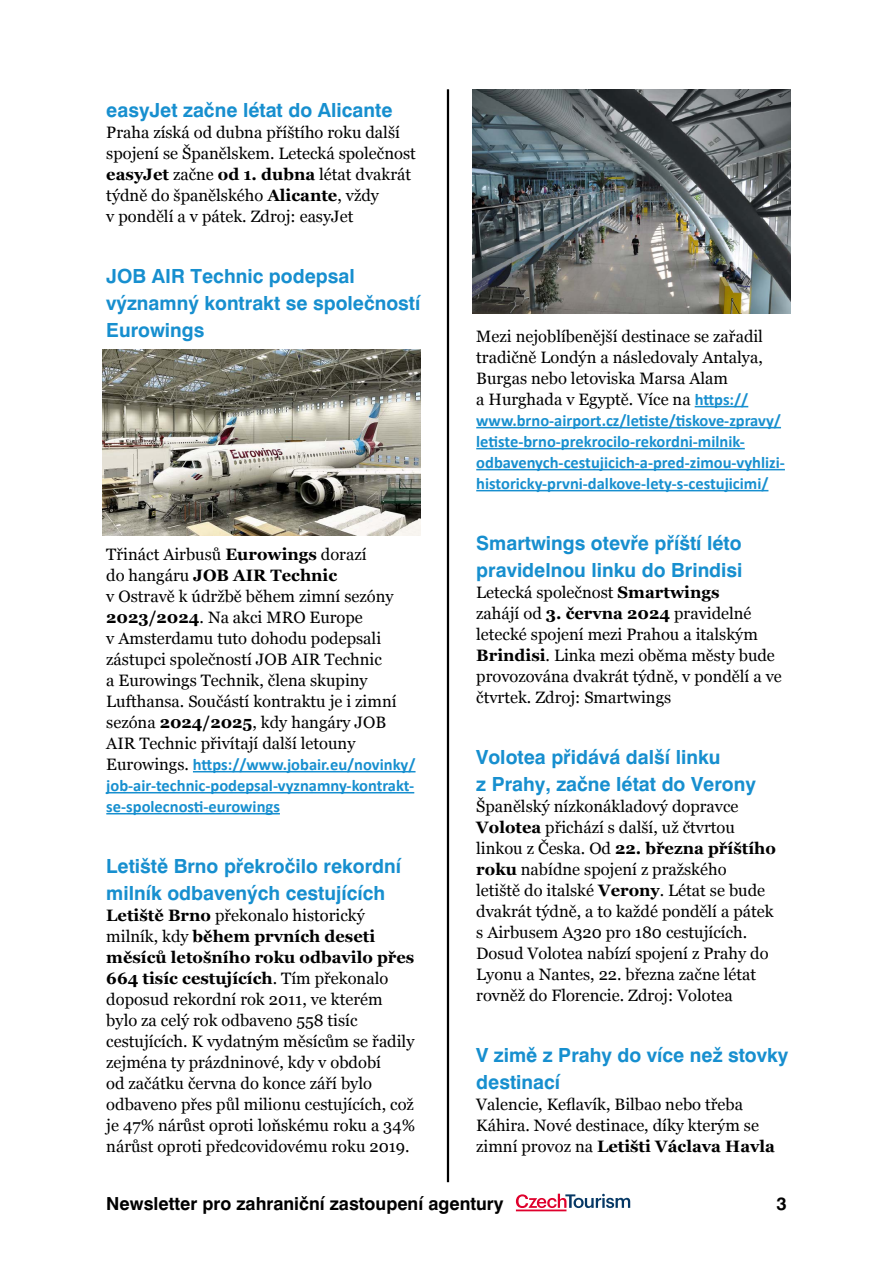
<style>
.page{position:relative;width:893px;height:1263px;background:#fff}
.page>*{position:absolute;margin:0;border:0;box-sizing:border-box;transform-origin:0 0}
.t1{font:700 19.5px/27px "Swiss 721 BTCE";color:#178fcf}
.t2{font:700 18px "Swiss 721 BTCE";color:#000}
.t3{font:16.5px/21px "Georgia";color:#000}
.t4{font:700 16.5px/21px "Calibri";color:#178fcf;text-align:justify}
.s1{font-weight:700}
.s2{font-family:"Georgia";font-weight:400;color:#000}
.s3{font-family:"Calibri";font-weight:700;color:#178fcf}
</style>
<div class="page">
<hr style="left:447px;top:89px;width:2px;height:1093px;background:#000">
<svg style="left:516px;top:1194px;width:114px;height:17px"></svg>
<hr style="left:193px;top:771px;width:222px;height:1px;background:#178fcf">
<hr style="left:106px;top:792px;width:308px;height:1px;background:#178fcf">
<hr style="left:106px;top:813px;width:174px;height:1px;background:#178fcf">
<hr style="left:695px;top:406px;width:53px;height:1px;background:#178fcf">
<hr style="left:476px;top:427px;width:305px;height:1px;background:#178fcf">
<hr style="left:476px;top:448px;width:269px;height:1px;background:#178fcf">
<hr style="left:476px;top:469px;width:309px;height:1px;background:#178fcf">
<hr style="left:476px;top:490px;width:292px;height:1px;background:#178fcf">
<img style="left:102px;top:349px;width:319px;height:187px">
<img style="left:472px;top:89px;width:319px;height:224px">
<p class="t1" style="left:106px;top:97px;width:288px">easyJet začne létat do Alicante</p>
<p class="t3" style="left:106px;top:123px;width:311px">Praha získá od dubna příštího roku další spojení se Španělskem. Letecká společnost <span class="s1">easyJet</span> začne <span class="s1">od 1. dubna</span> létat dvakrát týdně do španělského <span class="s1">Alicante</span>, vždy<br>v pondělí a v pátek. Zdroj: easyJet</p>
<p class="t1" style="left:106px;top:263px;width:316px">JOB AIR Technic podepsal významný kontrakt se společností<br>Eurowings</p>
<p class="t3" style="left:106px;top:544px;width:292px">Třináct Airbusů <span class="s1">Eurowings</span> dorazí<br>do hangáru <span class="s1">JOB AIR Technic<br></span>v Ostravě k údržbě během zimní sezóny <span class="s1">2023/2024</span>. Na akci MRO Europe<br>v Amsterdamu tuto dohodu podepsali zástupci společností JOB AIR Technic<br>a Eurowings Technik, člena skupiny Lufthansa. Součástí kontraktu je i zimní sezóna <span class="s1">2024/2025</span>, kdy hangáry JOB AIR Technic přivítají další letouny</p>
<p class="t4" style="left:106px;top:753px;width:311px"><span class="s2">Eurowings.</span> https://www.jobair.eu/novinky/ job-air-technic-podepsal-vyznamny-kontrakt&shy;se-spolecnosti-eurowings</p>
<p class="t1" style="left:106px;top:853px;width:296px">Letiště Brno překročilo rekordní milník odbavených cestujících</p>
<p class="t3" style="left:106px;top:905px;width:310px"><span class="s1">Letiště Brno</span> překonalo historický milník, kdy <span class="s1">během prvních deseti měsíců letošního roku odbavilo přes 664 tisíc cestujících</span>. Tím překonalo doposud rekordní rok 2011, ve kterém bylo za celý rok odbaveno 558 tisíc cestujících. K vydatným měsícům se řadily zejména ty prázdninové, kdy v období<br>od začátku června do konce září bylo odbaveno přes půl milionu cestujících, což je 47% nárůst oproti loňskému roku a 34% nárůst oproti předcovidovému roku 2019.</p>
<p class="t3" style="left:476px;top:326px;width:288px">Mezi nejoblíbenější destinace se zařadil tradičně Londýn a následovaly Antalya, Burgas nebo letoviska Marsa Alam<br>a Hurghada v Egyptě. Více na <span class="s3">https://</span></p>
<p class="t4" style="left:476px;top:409px;width:310px;text-align:left">www.brno-airport.cz/letiste/tiskove-zpravy/ letiste-brno-prekrocilo-rekordni-milnik&shy;odbavenych-cestujicich-a-pred-zimou-vyhlizi&shy;historicky-prvni-dalkove-lety-s-cestujicimi/</p>
<p class="t1" style="left:476px;top:530px;width:268px">Smartwings otevře příští léto pravidelnou linku do Brindisi</p>
<p class="t3" style="left:476px;top:582px;width:307px">Letecká společnost <span class="s1">Smartwings<br></span>zahájí od <span class="s1">3. června 2024</span> pravidelné letecké spojení mezi Prahou a italským <span class="s1">Brindisi</span>. Linka mezi oběma městy bude provozována dvakrát týdně, v pondělí a ve čtvrtek. Zdroj: Smartwings</p>
<p class="t1" style="left:476px;top:744px;width:281px">Volotea přidává další linku<br>z Prahy, začne létat do Verony</p>
<p class="t3" style="left:476px;top:796px;width:301px">Španělský nízkonákladový dopravce <span class="s1">Volotea</span> přichází s další, už čtvrtou linkou z Česka. Od <span class="s1">22. března příštího roku</span> nabídne spojení z pražského<br>letiště do italské <span class="s1">Verony</span>. Létat se bude dvakrát týdně, a to každé pondělí a pátek s Airbusem A320 pro 180 cestujících.<br>Dosud Volotea nabízí spojení z Prahy do Lyonu a Nantes, 22. března začne létat rovněž do Florencie. Zdroj: Volotea</p>
<p class="t1" style="left:476px;top:1042px;width:314px">V zimě z Prahy do více než stovky destinací</p>
<p class="t3" style="left:476px;top:1094px;width:300px">Valencie, Keflavík, Bilbao nebo třeba<br>Káhira. Nové destinace, díky kterým se zimní provoz na <span class="s1">Letišti Václava Havla</span></p>
<p class="t2" style="left:106px;top:1191px;width:399px">Newsletter pro zahraniční zastoupení agentury</p>
<p class="t2" style="left:776px;top:1191px;width:12px">3</p>
</div>
